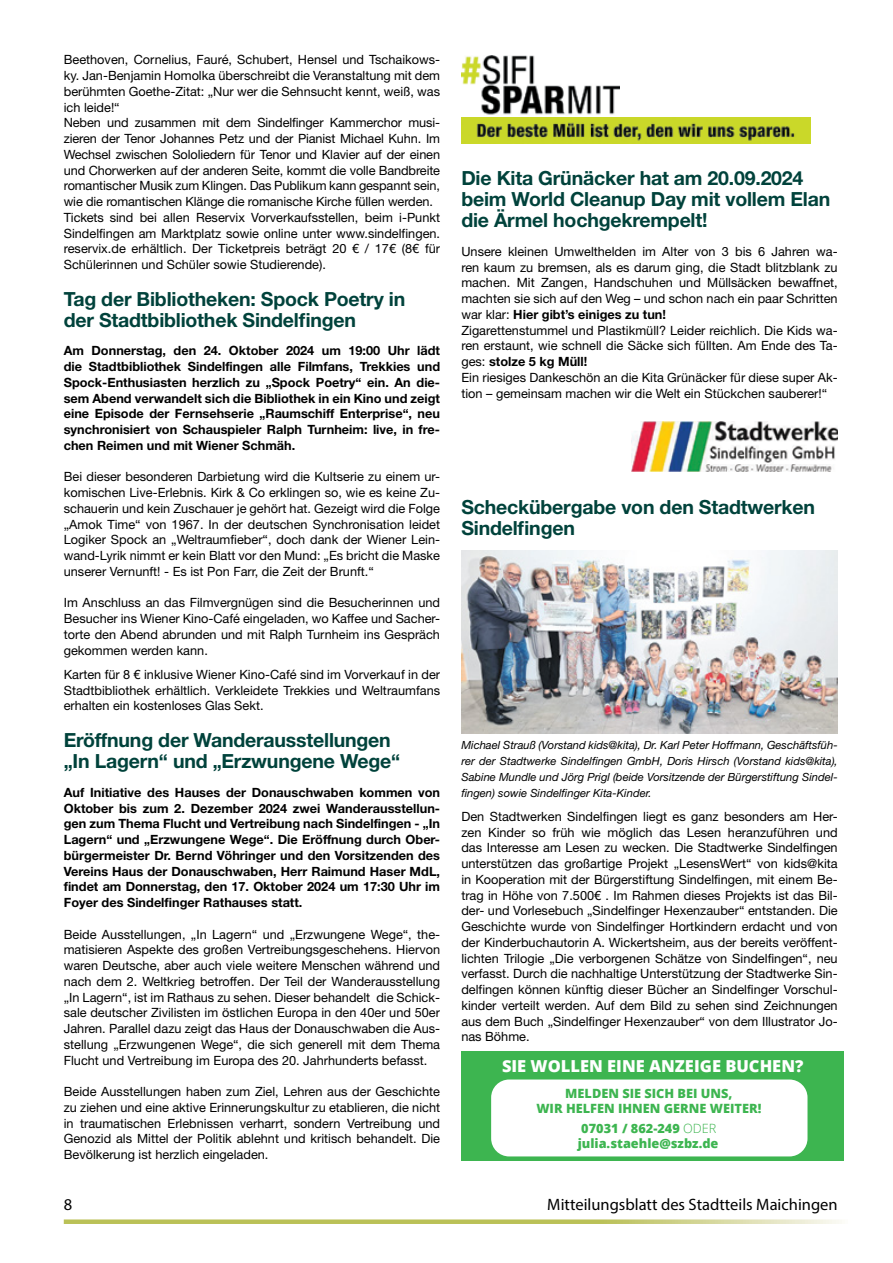
<style>
.page{position:relative;width:893px;height:1263px;background:#fff}
.page>*{position:absolute;margin:0;border:0;box-sizing:border-box;transform-origin:0 0}
.t1{font:700 19.5px/21px "Helvetica Neue LT Std";letter-spacing:-.01em;color:#00423b}
.t2{font:16.5px "Myriad Pro";color:#000}
.t3{font:800 16.5px "Open Sans";color:#fff}
.Grundtext{font:12.75px/15.8px "Helvetica Neue LT Std";color:#000;text-align:justify}
.Grundtext-2{font:700 12.75px/15.8px "Helvetica Neue LT Std";color:#000;text-align:justify}
.t4{font:800 12.75px/15.3px "Open Sans";color:#3db550;text-align:center}
.Bildunterschrift{font:italic 11.25px/15.8px "Helvetica Neue LT Std";color:#000;text-align:justify}
.s1{font-weight:700}
.s2{font-weight:300}
</style>
<div class="page">
<svg style="left:64px;top:1219px;width:778px;height:5px;background:#c9ce7d"></svg>
<img style="left:461px;top:55px;width:158px;height:60px">
<svg style="left:461px;top:117px;width:350px;height:26px"></svg>
<img style="left:461px;top:118px;width:349px;height:25px">
<img style="left:631px;top:421px;width:207px;height:51px">
<img style="left:461px;top:550px;width:377px;height:183px">
<div style="left:461px;top:1051px;width:383px;height:110px;background:#3db550"></div>
<div style="left:491px;top:1079px;width:316px;height:77px;background:#fff;border-radius:18px"></div>
<p class="Grundtext" style="left:64px;top:52px;width:378px">Beethoven, Cornelius, Fauré, Schubert, Hensel und Tschaikows&shy;ky. Jan-Benjamin Homolka überschreibt die Veranstaltung mit dem berühmten Goethe-Zitat: „Nur wer die Sehnsucht kennt, weiß, was ich leide!“</p>
<p class="Grundtext" style="left:64px;top:115px;width:378px">Neben und zusammen mit dem Sindelfinger Kammerchor musi&shy;zieren der Tenor Johannes Petz und der Pianist Michael Kuhn. Im Wechsel zwischen Sololiedern für Tenor und Klavier auf der einen und Chorwerken auf der anderen Seite, kommt die volle Bandbreite romantischer Musik zum Klingen. Das Publikum kann gespannt sein, wie die romantischen Klänge die romanische Kirche füllen werden.</p>
<p class="Grundtext" style="left:64px;top:209px;width:378px">Tickets sind bei allen Reservix Vorverkaufsstellen, beim i-Punkt Sindelfingen am Marktplatz sowie online unter www.sindelfingen. reservix.de erhältlich. Der Ticketpreis beträgt 20 € / 17€ (8€ für Schülerinnen und Schüler sowie Studierende).</p>
<p class="t1" style="left:64px;top:288px;width:343px">Tag der Bibliotheken: Spock Poetry in der Stadtbibliothek Sindelfingen</p>
<p class="Grundtext-2" style="left:64px;top:343px;width:378px">Am Donnerstag, den 24. Oktober 2024 um 19:00 Uhr lädt die Stadtbibliothek Sindelfingen alle Filmfans, Trekkies und Spock-Enthusiasten herzlich zu „Spock Poetry“ ein. An die&shy;sem Abend verwandelt sich die Bibliothek in ein Kino und zeigt eine Episode der Fernsehserie „Raumschiff Enterprise“, neu synchronisiert von Schauspieler Ralph Turnheim: live, in fre&shy;chen Reimen und mit Wiener Schmäh.</p>
<p class="Grundtext" style="left:64px;top:469px;width:378px">Bei dieser besonderen Darbietung wird die Kultserie zu einem ur&shy;komischen Live-Erlebnis. Kirk &amp; Co erklingen so, wie es keine Zu&shy;schauerin und kein Zuschauer je gehört hat. Gezeigt wird die Folge „Amok Time“ von 1967. In der deutschen Synchronisation leidet Logiker Spock an „Weltraumfieber“, doch dank der Wiener Lein&shy;wand-Lyrik nimmt er kein Blatt vor den Mund: „Es bricht die Maske unserer Vernunft! - Es ist Pon Farr, die Zeit der Brunft.“</p>
<p class="Grundtext" style="left:64px;top:595px;width:378px">Im Anschluss an das Filmvergnügen sind die Besucherinnen und Besucher ins Wiener Kino-Café eingeladen, wo Kaffee und Sacher&shy;torte den Abend abrunden und mit Ralph Turnheim ins Gespräch gekommen werden kann.</p>
<p class="Grundtext" style="left:64px;top:666px;width:378px">Karten für 8 € inklusive Wiener Kino-Café sind im Vorverkauf in der Stadtbibliothek erhältlich. Verkleidete Trekkies und Weltraumfans erhalten ein kostenloses Glas Sekt.</p>
<p class="t1" style="left:64px;top:729px;width:338px">Eröffnung der Wanderausstellungen „In Lagern“ und „Erzwungene Wege“</p>
<p class="Grundtext-2" style="left:64px;top:784px;width:378px">Auf Initiative des Hauses der Donauschwaben kommen von Oktober bis zum 2. Dezember 2024 zwei Wanderausstellun&shy;gen zum Thema Flucht und Vertreibung nach Sindelfingen - „In Lagern“ und „Erzwungene Wege“. Die Eröffnung durch Ober&shy;bürgermeister Dr. Bernd Vöhringer und den Vorsitzenden des Vereins Haus der Donauschwaben, Herr Raimund Haser MdL, findet am Donnerstag, den 17. Oktober 2024 um 17:30 Uhr im Foyer des Sindelfinger Rathauses statt.</p>
<p class="Grundtext" style="left:64px;top:926px;width:378px">Beide Ausstellungen, „In Lagern“ und „Erzwungene Wege“, the&shy;matisieren Aspekte des großen Vertreibungsgeschehens. Hiervon waren Deutsche, aber auch viele weitere Menschen während und nach dem 2. Weltkrieg betroffen. Der Teil der Wanderausstellung „In Lagern“, ist im Rathaus zu sehen. Dieser behandelt die Schick&shy;sale deutscher Zivilisten im östlichen Europa in den 40er und 50er Jahren. Parallel dazu zeigt das Haus der Donauschwaben die Aus&shy;stellung „Erzwungenen Wege“, die sich generell mit dem Thema Flucht und Vertreibung im Europa des 20. Jahrhunderts befasst.</p>
<p class="Grundtext" style="left:64px;top:1083px;width:378px">Beide Ausstellungen haben zum Ziel, Lehren aus der Geschichte zu ziehen und eine aktive Erinnerungskultur zu etablieren, die nicht in traumatischen Erlebnissen verharrt, sondern Vertreibung und Genozid als Mittel der Politik ablehnt und kritisch behandelt. Die Bevölkerung ist herzlich eingeladen.</p>
<p class="t1" style="left:461px;top:167px;width:370px">Die Kita Grünäcker hat am 20.09.2024 beim World Cleanup Day mit vollem Elan die Ärmel hochgekrempelt!</p>
<p class="Grundtext" style="left:461px;top:243px;width:378px">Unsere kleinen Umwelthelden im Alter von 3 bis 6 Jahren wa&shy;ren kaum zu bremsen, als es darum ging, die Stadt blitzblank zu machen. Mit Zangen, Handschuhen und Müllsäcken bewaffnet, machten sie sich auf den Weg – und schon nach ein paar Schritten war klar: <span class="s1">Hier gibt’s einiges zu tun!</span></p>
<p class="Grundtext" style="left:461px;top:322px;width:378px">Zigarettenstummel und Plastikmüll? Leider reichlich. Die Kids wa&shy;ren erstaunt, wie schnell die Säcke sich füllten. Am Ende des Ta&shy;ges: <span class="s1">stolze 5 kg Müll!</span></p>
<p class="Grundtext" style="left:461px;top:369px;width:378px">Ein riesiges Dankeschön an die Kita Grünäcker für diese super Ak&shy;tion – gemeinsam machen wir die Welt ein Stückchen sauberer!“</p>
<p class="t1" style="left:461px;top:496px;width:355px">Scheckübergabe von den Stadtwerken<br>Sindelfingen</p>
<p class="Bildunterschrift" style="left:461px;top:737px;width:378px">Michael Strauß (Vorstand kids@kita), Dr. Karl Peter Hoffmann, Geschäftsfüh&shy;rer der Stadtwerke Sindelfingen GmbH, Doris Hirsch (Vorstand kids@kita), Sabine Mundle und Jörg Prigl (beide Vorsitzende der Bürgerstiftung Sindel&shy;fingen) sowie Sindelfinger Kita-Kinder.</p>
<p class="Grundtext" style="left:461px;top:808px;width:378px">Den Stadtwerken Sindelfingen liegt es ganz besonders am Her&shy;zen Kinder so früh wie möglich das Lesen heranzuführen und das Interesse am Lesen zu wecken. Die Stadtwerke Sindelfingen unterstützen das großartige Projekt „LesensWert“ von kids@kita in Kooperation mit der Bürgerstiftung Sindelfingen, mit einem Be&shy;trag in Höhe von 7.500€ . Im Rahmen dieses Projekts ist das Bil&shy;der- und Vorlesebuch „Sindelfinger Hexenzauber“ entstanden. Die Geschichte wurde von Sindelfinger Hortkindern erdacht und von der Kinderbuchautorin A. Wickertsheim, aus der bereits veröffent&shy;lichten Trilogie „Die verborgenen Schätze von Sindelfingen“, neu verfasst. Durch die nachhaltige Unterstützung der Stadtwerke Sin&shy;delfingen können künftig dieser Bücher an Sindelfinger Vorschul&shy;kinder verteilt werden. Auf dem Bild zu sehen sind Zeichnungen aus dem Buch „Sindelfinger Hexenzauber“ von dem Illustrator Jo&shy;nas Böhme.</p>
<p class="t3" style="left:502px;top:1053px;width:303px">SIE WOLLEN EINE ANZEIGE BUCHEN?</p>
<p class="t4" style="left:536px;top:1085px;width:226px">MELDEN SIE SICH BEI UNS,<br>WIR HELFEN IHNEN GERNE WEITER!</p>
<p class="t4" style="left:578px;top:1120px;width:142px;text-align:left">07031 / 862-249 <span class="s2">ODER </span>julia.staehle@szbz.de</p>
<p class="t2" style="left:64px;top:1194px;width:10px">8</p>
<p class="t2" style="left:547px;top:1194px;width:292px">Mitteilungsblatt des Stadtteils Maichingen</p>
</div>
